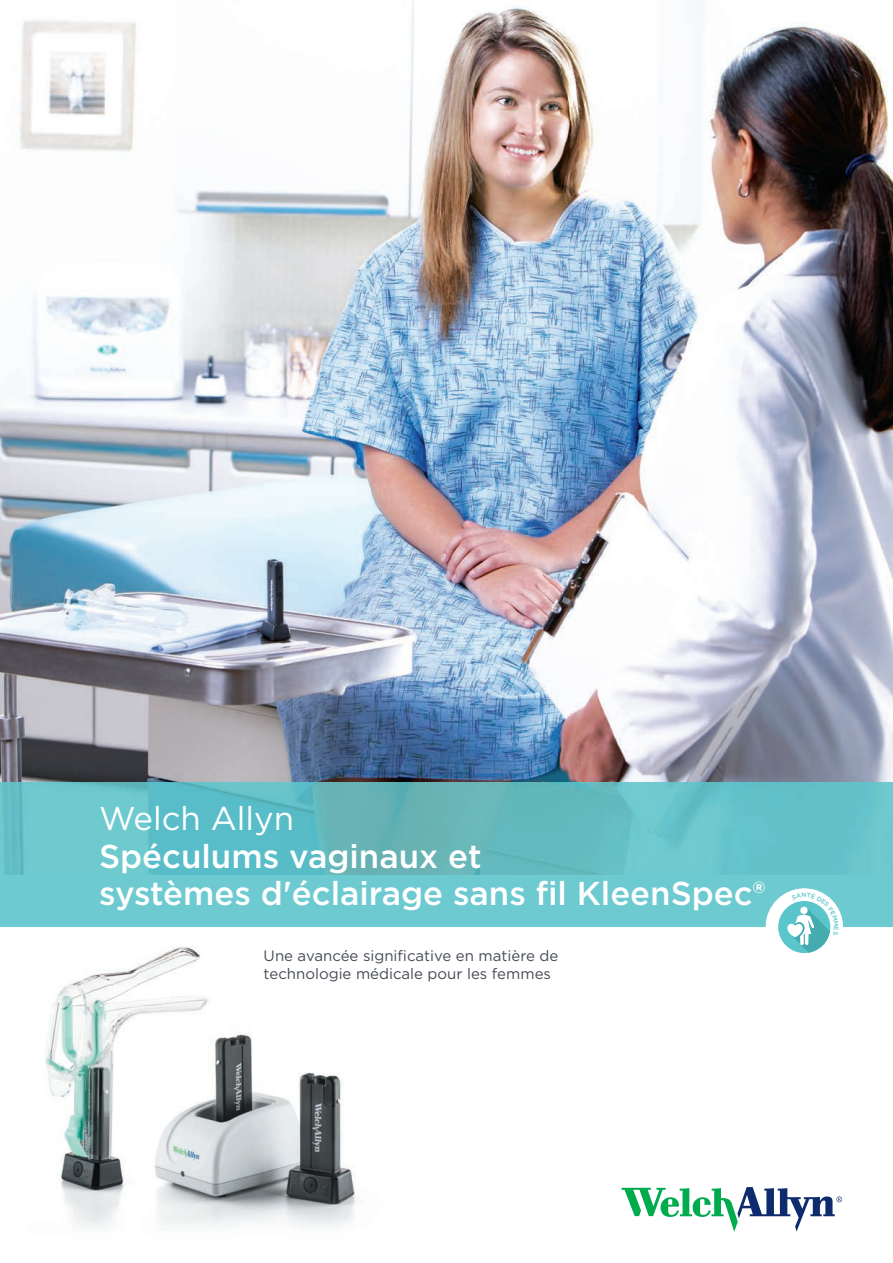
<style>
.page{position:relative;width:893px;height:1263px;background:#fff}
.page>*{position:absolute;margin:0;border:0;box-sizing:border-box;transform-origin:0 0}
.t1{font:500 33px/37.5px "Gotham";color:#fff}
.t2{font:33px "Gotham";color:#fff}
.t3{font:15px/18px "Gotham";color:#464b54}
</style>
<div class="page">
<img style="left:0;top:0;width:893px;height:874px">
<div style="left:0;top:874px;width:893px;height:53px;background:#6dcad0"></div>
<svg style="left:621px;top:1187px;width:221px;height:45px"></svg>
<div style="left:766px;top:888px;width:77px;height:77px;background:#fff;border-radius:50%"></div>
<div style="left:778px;top:901px;width:52px;height:52px;background:#5ac6cc;border-radius:50%"></div>
<img style="left:45px;top:946px;width:312px;height:282px">
<svg style="left:787px;top:892px;width:51px;height:61px"></svg>
<h1 class="t2" style="left:99px;top:798px;width:196px">Welch Allyn</h1>
<h1 class="t1" style="left:99px;top:837px;width:668px">Spéculums vaginaux et<br>systèmes d'éclairage sans fil KleenSpec®</h1>
<p class="t3" style="left:264px;top:946px;width:296px">Une avancée significative en matière de technologie médicale pour les femmes</p>
</div>
